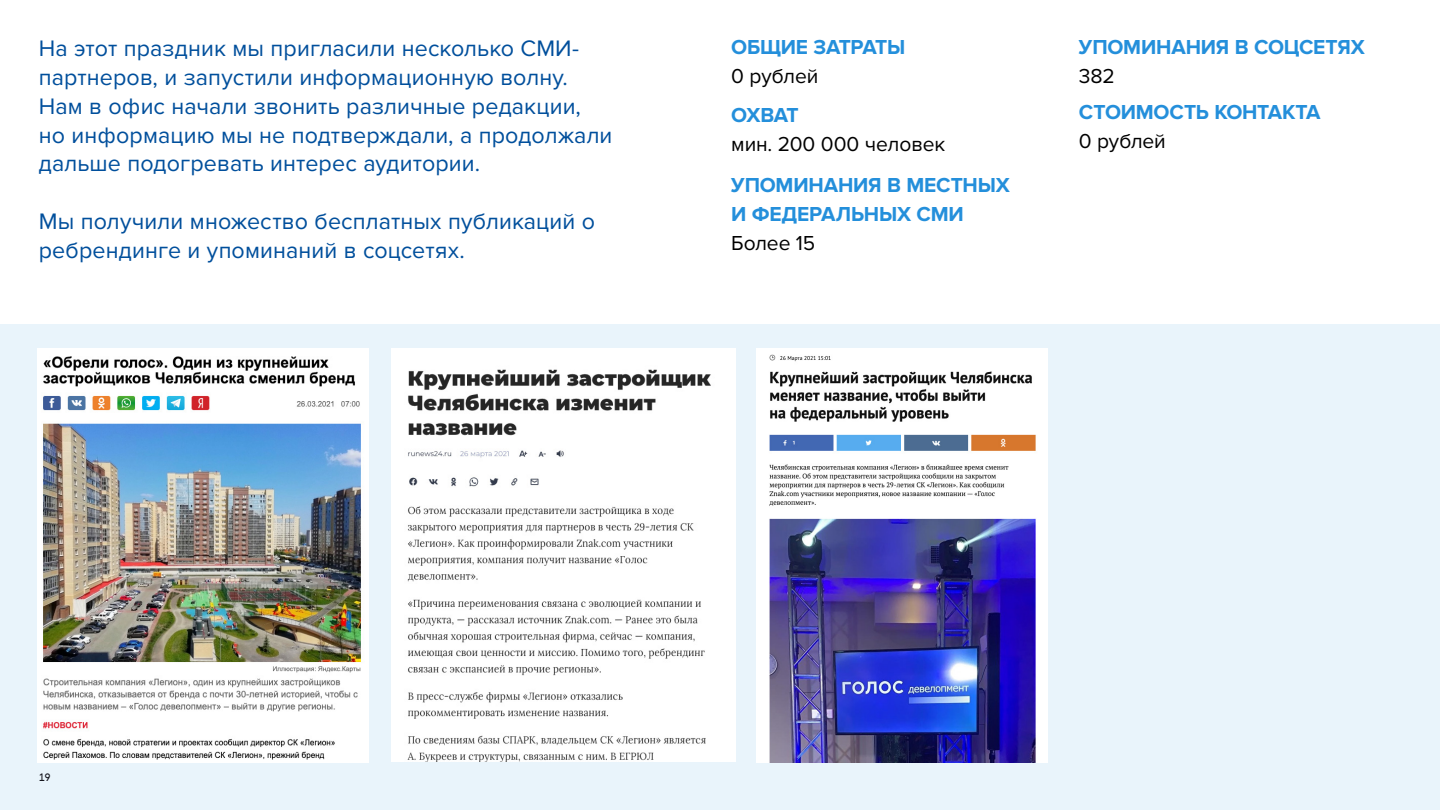
<style>
.page{position:relative;width:1440px;height:810px;background:#fff}
.page>*{position:absolute;margin:0;border:0;box-sizing:border-box;transform-origin:0 0}
.t1{font:23.25px/28.9px "Proxima Nova";letter-spacing:.005em;color:#004f9c}
.t2{font:700 21px/29.1px "Proxima Nova";letter-spacing:-.01em;color:#248fdb}
.t3{font:21px "Proxima Nova";letter-spacing:-.005em;color:#000}
.t4{font:10.5px "Gerbera";color:#15151d}
</style>
<div class="page">
<div style="left:0;top:324px;width:1440px;height:486px;background:#e9f4fb"></div>
<img style="left:37px;top:349px;width:331px;height:414px">
<img style="left:756px;top:349px;width:292px;height:414px">
<img style="left:392px;top:349px;width:344px;height:413px">
<p class="t1" style="left:39px;top:34px;width:575px">На этот праздник мы пригласили несколько СМИ&shy;партнеров, и запустили информационную волну.<br>Нам в офис начали звонить различные редакции, но информацию мы не подтверждали, а продолжали дальше подогревать интерес аудитории.</p>
<p class="t1" style="left:39px;top:207px;width:558px">Мы получили множество бесплатных публикаций о ребрендинге и упоминаний в соцсетях.</p>
<p class="t2" style="left:731px;top:33px;width:175px">ОБЩИЕ ЗАТРАТЫ</p>
<p class="t3" style="left:731px;top:64px;width:88px">0 рублей</p>
<p class="t2" style="left:731px;top:101px;width:69px">ОХВАТ</p>
<p class="t3" style="left:731px;top:132px;width:216px">мин. 200 000 человек</p>
<p class="t2" style="left:731px;top:171px;width:280px">УПОМИНАНИЯ В МЕСТНЫХ<br>И ФЕДЕРАЛЬНЫХ СМИ</p>
<p class="t3" style="left:731px;top:231px;width:86px">Более 15</p>
<p class="t2" style="left:1079px;top:33px;width:287px">УПОМИНАНИЯ В СОЦСЕТЯХ</p>
<p class="t3" style="left:1079px;top:64px;width:37px">382</p>
<p class="t2" style="left:1079px;top:98px;width:243px">СТОИМОСТЬ КОНТАКТА</p>
<p class="t3" style="left:1079px;top:129px;width:88px">0 рублей</p>
<p class="t4" style="left:39px;top:770px;width:13px">19</p>
</div>
